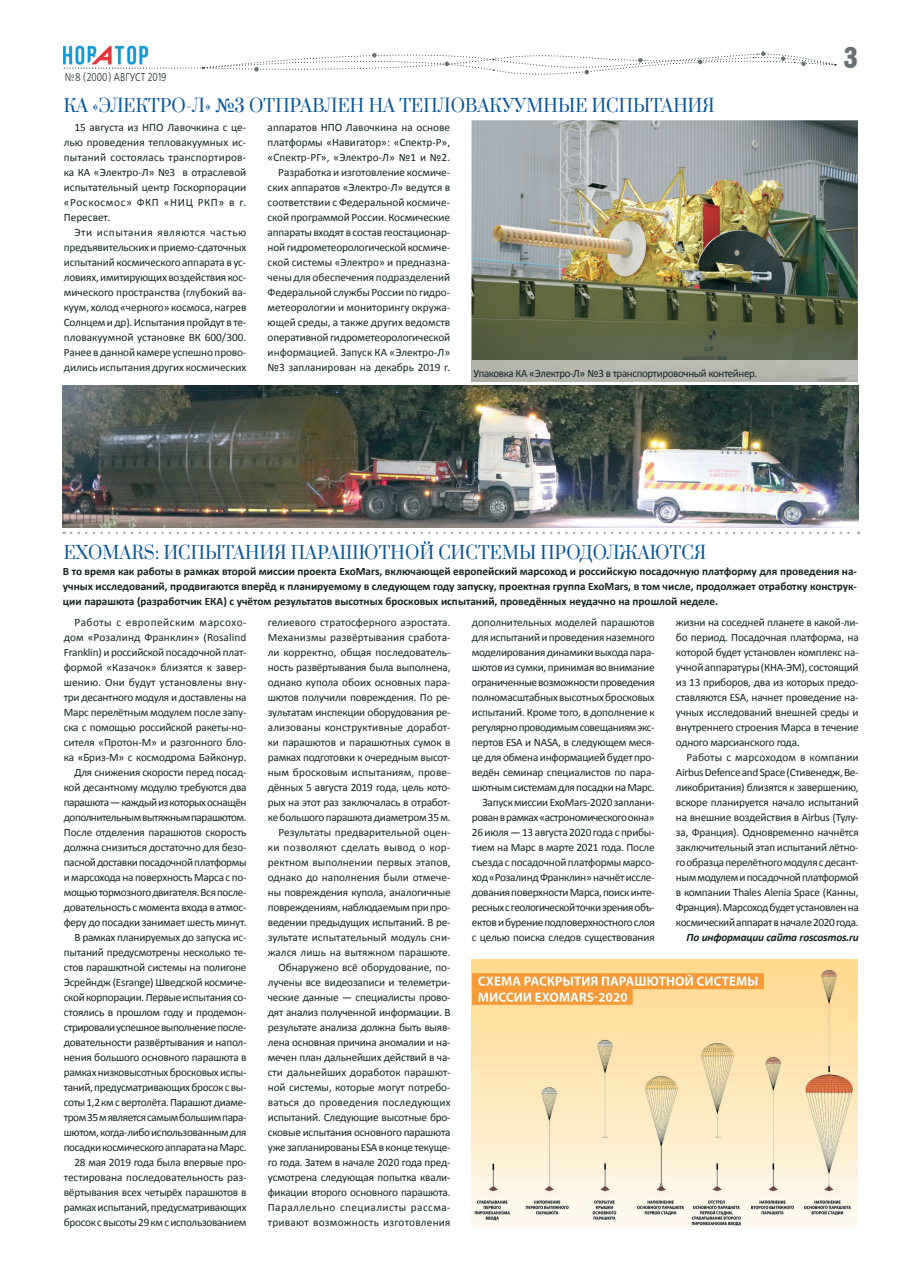
<style>
.page{position:relative;width:904px;height:1273px;background:#fff}
.page>*{position:absolute;margin:0;border:0;box-sizing:border-box;transform-origin:0 0}
.t1{font:30.12px "Hermes CTT";color:#667072;scale:1.05 1}
.t2{font:17.5px "Prata";letter-spacing:.01em;color:#05559a;scale:.95 1}
.t3{font:11.25px/15px "Calibri";letter-spacing:-.02em;color:#132322;text-align:justify}
.t4{font:700 11.25px/15px "Calibri";color:#132322;text-align:justify}
.t5{font:italic 700 11.25px "Calibri";letter-spacing:-.02em;color:#132322}
.t6{font:11.25px "Free Set C";letter-spacing:.01em;color:#132322;scale:.8 1}
.s1{font-family:"Times New Roman";font-size:20px}
</style>
<div class="page">
<img style="left:63px;top:45px;width:84px;height:24px">
<svg style="left:64px;top:47px;width:772px;height:28px"></svg>
<img style="left:471px;top:120px;width:386px;height:240px">
<img style="left:63px;top:385px;width:795px;height:142px">
<img style="left:471px;top:959px;width:386px;height:267px">
<svg style="left:71px;top:531px;width:788px;height:3px"></svg>
<svg style="left:857px;top:360px;width:1px;height:21px"></svg>
<p class="t6" style="left:65px;top:71px;width:128px">№8 (2000) АВГУСТ 2019</p>
<h2 class="t2" style="left:64px;top:91px;width:686px">КА «ЭЛЕКТРО-Л» <span class="s1">№</span>3 ОТПРАВЛЕН НА ТЕПЛОВАКУУМНЫЕ ИСПЫТАНИЯ</h2>
<p class="t3" style="left:64px;top:119px;width:184px;text-indent:11px">15 августа из НПО Лавочкина с це&shy;лью проведения тепловакуумных ис&shy;пытаний состоялась транспортиров&shy;ка КА «Электро-Л» №3 в отраслевой испытательный центр Госкорпорации «Роскосмос» ФКП «НИЦ РКП» в г.<br>Пересвет.</p>
<p class="t3" style="left:64px;top:224px;width:184px;text-indent:11px">Эти испытания являются частью предъявительских и приемо-сдаточных испытаний космического аппарата в ус&shy;ловиях, имитирующих воздействия кос&shy;мического пространства (глубокий ва&shy;куум, холод «черного» космоса, нагрев Солнцем и др). Испытания пройдут в те&shy;пловакуумной установке ВК 600/300.<br>Ранее в данной камере успешно прово&shy;дились испытания других космических</p>
<p class="t3" style="left:268px;top:119px;width:184px;text-align:right">аппаратов НПО Лавочкина на основе платформы «Навигатор»: «Спектр-Р», «Спектр-РГ», «Электро-Л» №1 и №2.<br>Разработка и изготовление космиче&shy;ских аппаратов «Электро-Л» ведутся в соответствии с Федеральной космиче&shy;ской программой России. Космические аппараты входят в состав геостационар&shy;ной гидрометеорологической космиче&shy;ской системы «Электро» и предназна&shy;чены для обеспечения подразделений Федеральной службы России по гидро&shy;метеорологии и мониторингу окружа&shy;ющей среды, а также других ведомств оперативной гидрометеорологической информацией. Запуск КА «Электро-Л» №3 запланирован на декабрь 2019 г.</p>
<p class="t3" style="left:473px;top:366px;width:285px">Упаковка КА «Электро-Л» №3 в транспортировочный контейнер.</p>
<h2 class="t2" style="left:64px;top:537px;width:677px">EXOMARS: ИСПЫТАНИЯ ПАРАШЮТНОЙ СИСТЕМЫ ПРОДОЛЖАЮТСЯ</h2>
<h1 class="t1" style="left:843px;top:41px;width:15px">3</h1>
<p class="t4" style="left:63px;top:563px;width:795px">В то время как работы в рамках второй миссии проекта ExoMars, включающей европейский марсоход и российскую посадочную платформу для проведения на&shy;учных исследований, продвигаются вперёд к планируемому в следующем году запуску, проектная группа ExoMars, в том числе, продолжает отработку конструк&shy;ции парашюта (разработчик ЕКА) с учётом результатов высотных бросковых испытаний, проведённых неудачно на прошлой неделе.</p>
<p class="t3" style="left:64px;top:614px;width:184px;text-align:right">Работы с европейским марсохо&shy;дом «Розалинд Франклин» (Rosalind Franklin) и российской посадочной плат&shy;формой «Казачок» близятся к завер&shy;шению. Они будут установлены вну&shy;три десантного модуля и доставлены на Марс перелётным модулем после запу&shy;ска с помощью российской ракеты-но&shy;сителя «Протон-М» и разгонного бло&shy;ка «Бриз-М» с космодрома Байконур.<br>Для снижения скорости перед посад&shy;кой десантному модулю требуются два парашюта — каждый из которых оснащён дополнительным вытяжным парашютом.<br>После отделения парашютов скорость должна снизиться достаточно для безо&shy;пасной доставки посадочной платформы и марсохода на поверхность Марса с по&shy;мощью тормозного двигателя. Вся после&shy;довательность с момента входа в атмос&shy;феру до посадки занимает шесть минут.<br>В рамках планируемых до запуска ис&shy;пытаний предусмотрены несколько те&shy;стов парашютной системы на полигоне Эсрейндж (Esrange) Шведской космиче&shy;ской корпорации. Первые испытания со&shy;стоялись в прошлом году и продемон&shy;стрировали успешное выполнение после&shy;довательности развёртывания и напол&shy;нения большого основного парашюта в рамках низковысотных бросковых испы&shy;таний, предусматривающих бросок с вы&shy;соты 1,2 км с вертолёта. Парашют диаме&shy;тром 35 м является самым большим пара&shy;шютом, когда-либо использованным для посадки космического аппарата на Марс.<br>28 мая 2019 года была впервые про&shy;тестирована последовательность раз&shy;вёртывания всех четырёх парашютов в рамках испытаний, предусматривающих бросок с высоты 29 км с использованием</p>
<p class="t3" style="left:268px;top:614px;width:184px;text-align:right">гелиевого стратосферного аэростата.<br>Механизмы развёртывания сработа&shy;ли корректно, общая последователь&shy;ность развёртывания была выполнена, однако купола обоих основных пара&shy;шютов получили повреждения. По ре&shy;зультатам инспекции оборудования ре&shy;ализованы конструктивные доработ&shy;ки парашютов и парашютных сумок в рамках подготовки к очередным высот&shy;ным бросковым испытаниям, прове&shy;дённых 5 августа 2019 года, цель кото&shy;рых на этот раз заключалась в отработ&shy;ке большого парашюта диаметром 35 м.<br>Результаты предварительной оцен&shy;ки позволяют сделать вывод о кор&shy;ректном выполнении первых этапов, однако до наполнения были отмече&shy;ны повреждения купола, аналогичные повреждениям, наблюдаемым при про&shy;ведении предыдущих испытаний. В ре&shy;зультате испытательный модуль сни&shy;жался лишь на вытяжном парашюте.<br>Обнаружено всё оборудование, по&shy;лучены все видеозаписи и телеметри&shy;ческие данные — специалисты прово&shy;дят анализ полученной информации. В результате анализа должна быть выяв&shy;лена основная причина аномалии и на&shy;мечен план дальнейших действий в ча&shy;сти дальнейших доработок парашют&shy;ной системы, которые могут потребо&shy;ваться до проведения последующих испытаний. Следующие высотные бро&shy;сковые испытания основного парашюта уже запланированы ESA в конце текуще&shy;го года. Затем в начале 2020 года пред&shy;усмотрена следующая попытка квали&shy;фикации второго основного парашюта.<br>Параллельно специалисты рассма&shy;тривают возможность изготовления</p>
<p class="t3" style="left:472px;top:614px;width:184px;text-align:right">дополнительных моделей парашютов для испытаний и проведения наземного моделирования динамики выхода пара&shy;шютов из сумки, принимая во внимание ограниченные возможности проведения полномасштабных высотных бросковых испытаний. Кроме того, в дополнение к регулярно проводимым совещаниям экс&shy;пертов ESA и NASA, в следующем меся&shy;це для обмена информацией будет про&shy;ведён семинар специалистов по пара&shy;шютным системам для посадки на Марс.<br>Запуск миссии ExoMars-2020 заплани&shy;рован в рамках «астрономического окна» 26 июля — 13 августа 2020 года с прибы&shy;тием на Марс в марте 2021 года. После съезда с посадочной платформы марсо&shy;ход «Розалинд Франклин» начнёт иссле&shy;дования поверхности Марса, поиск инте&shy;ресных с геологической точки зрения объ&shy;ектов и бурение подповерхностного слоя с целью поиска следов существования</p>
<p class="t3" style="left:676px;top:614px;width:184px">жизни на соседней планете в какой-ли&shy;бо период. Посадочная платформа, на которой будет установлен комплекс на&shy;учной аппаратуры (КНА-ЭМ), состоящий из 13 приборов, два из которых предо&shy;ставляются ESA, начнет проведение на&shy;учных исследований внешней среды и внутреннего строения Марса в течение одного марсианского года.</p>
<p class="t3" style="left:676px;top:749px;width:184px;text-indent:11px">Работы с марсоходом в компании Airbus Defence and Space (Стивенедж, Ве&shy;ликобритания) близятся к завершению, вскоре планируется начало испытаний на внешние воздействия в Airbus (Тулу&shy;за, Франция). Одновременно начнётся заключительный этап испытаний лётно&shy;го образца перелётного модуля с десант&shy;ным модулем и посадочной платформой в компании Thales Alenia Space (Канны, Франция). Марсоход будет установлен на космический аппарат в начале 2020 года.</p>
<p class="t5" style="left:686px;top:929px;width:174px">По информации сайта roscosmos.ru</p>
</div>
